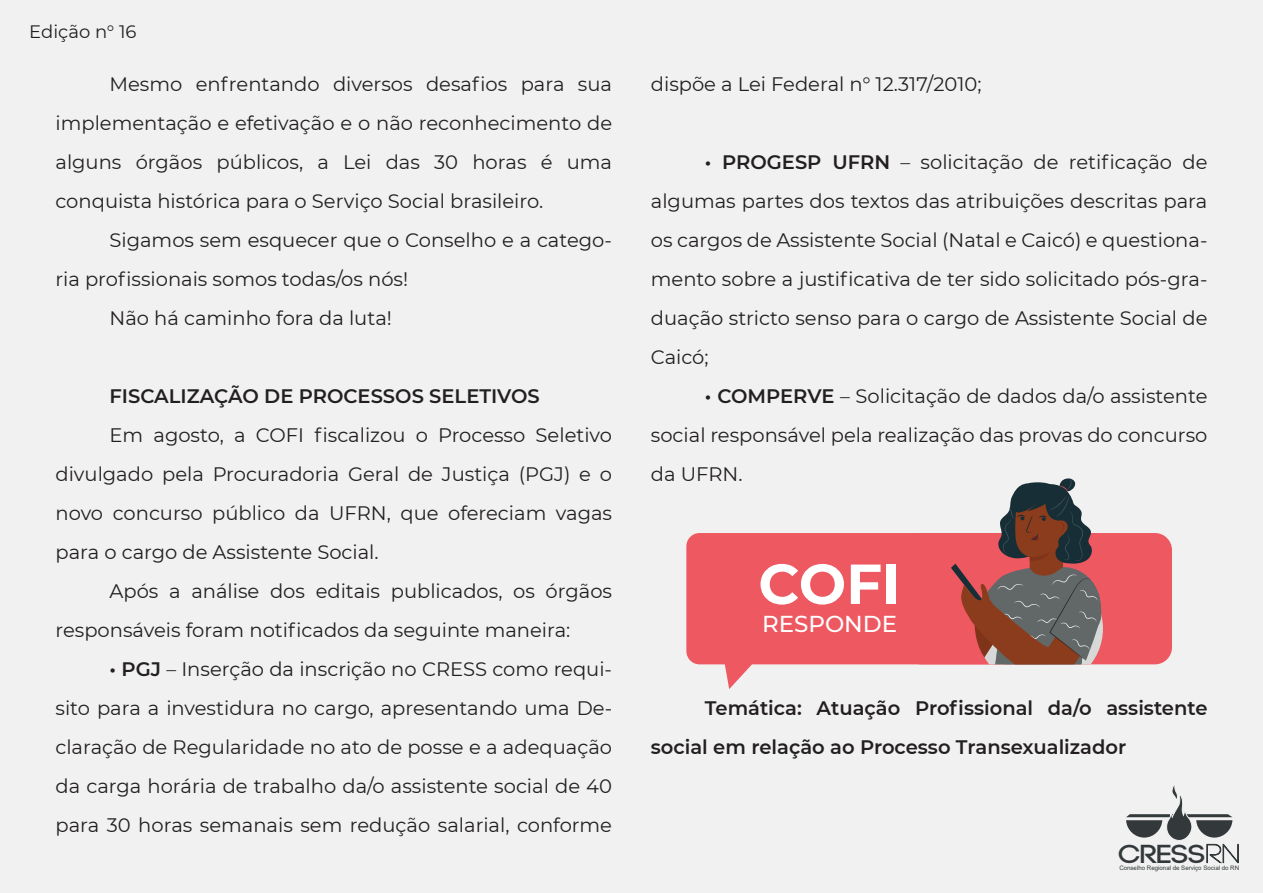
<style>
.page{position:relative;width:1263px;height:893px;background:#f0f1f0}
.page>*{position:absolute;margin:0;border:0;box-sizing:border-box;transform-origin:0 0}
.t1{font:700 56.25px "Montserrat";color:#fff}
.t2{font:700 25.95px "Code";color:#33383a;scale:1.18 1}
.t3{font:500 22.95px "Montserrat";color:#fff}
.t4{font:19.5px/39px "Montserrat";color:#231f20;text-align:justify}
.t5{font:600 19.5px/39px "Montserrat";color:#231f20}
.t6{font:18px "Montserrat";color:#231f20}
.t7{font:6.15px "Arial";color:#33383a}
.s1{font-weight:600}
.s2{font-weight:300}
</style>
<div class="page">
<svg style="left:1126px;top:785px;width:113px;height:79px"></svg>
<svg style="left:686px;top:533px;width:365px;height:156px;fill:#ee5861"></svg>
<div style="left:904px;top:533px;width:268px;height:131px;background:#ee5861;border-radius:17px"></div>
<svg style="left:951px;top:478px;width:152px;height:186px"></svg>
<p class="t6" style="left:29px;top:19px;width:109px">Edição n° 16</p>
<p class="t4" style="left:56px;top:63px;width:558px;text-indent:54px">Mesmo enfrentando diversos desafios para sua implementação e efetivação e o não reconhecimento de alguns órgãos públicos, a Lei das 30 horas é uma conquista histórica para o Serviço Social brasileiro.</p>
<p class="t4" style="left:110px;top:219px;width:504px">Sigamos sem esquecer que o Conselho e a catego-</p>
<p class="t4" style="left:56px;top:258px;width:354px">ria profissionais somos todas/os nós!</p>
<p class="t4" style="left:110px;top:297px;width:284px">Não há caminho fora da luta!</p>
<p class="t5" style="left:110px;top:375px;width:432px">FISCALIZAÇÃO DE PROCESSOS SELETIVOS</p>
<p class="t4" style="left:56px;top:414px;width:558px;text-indent:54px">Em agosto, a COFI fiscalizou o Processo Seletivo divulgado pela Procuradoria Geral de Justiça (PGJ) e o novo concurso público da UFRN, que ofereciam vagas para o cargo de Assistente Social.</p>
<p class="t4" style="left:56px;top:570px;width:558px;text-indent:54px">Após a análise dos editais publicados, os órgãos responsáveis foram notificados da seguinte maneira:</p>
<p class="t4" style="left:56px;top:648px;width:558px;text-indent:54px"><span class="s1">• PGJ</span> – Inserção da inscrição no CRESS como requi&shy;sito para a investidura no cargo, apresentando uma De&shy;claração de Regularidade no ato de posse e a adequação da carga horária de trabalho da/o assistente social de 40 para 30 horas semanais sem redução salarial, conforme</p>
<p class="t4" style="left:651px;top:63px;width:332px">dispõe a Lei Federal n° 12.317/2010;</p>
<p class="t4" style="left:651px;top:141px;width:558px;text-indent:54px"><span class="s1">• PROGESP UFRN</span> – solicitação de retificação de algumas partes dos textos das atribuições descritas para os cargos de Assistente Social (Natal e Caicó) e questiona&shy;mento sobre a justificativa de ter sido solicitado pós-gra&shy;duação stricto senso para o cargo de Assistente Social de Caicó;</p>
<p class="t4" style="left:651px;top:375px;width:558px;text-indent:54px"><span class="s1">• COMPERVE</span> – Solicitação de dados da/o assistente social responsável pela realização das provas do concurso da UFRN.</p>
<h1 class="t1" style="left:758px;top:543px;width:144px">COFI</h1>
<p class="t3" style="left:762px;top:608px;width:137px">RESPONDE</p>
<p class="t5" style="left:651px;top:687px;width:558px;text-indent:54px">Temática: Atuação Profissional da/o assistente social em relação ao Processo Transexualizador</p>
<h2 class="t2" style="left:1119px;top:840px;width:104px">CRESS<span class="s2">RN</span></h2>
<p class="t7" style="left:1119px;top:863px;width:121px">Conselho Regional de Serviço Social do RN</p>
</div>
